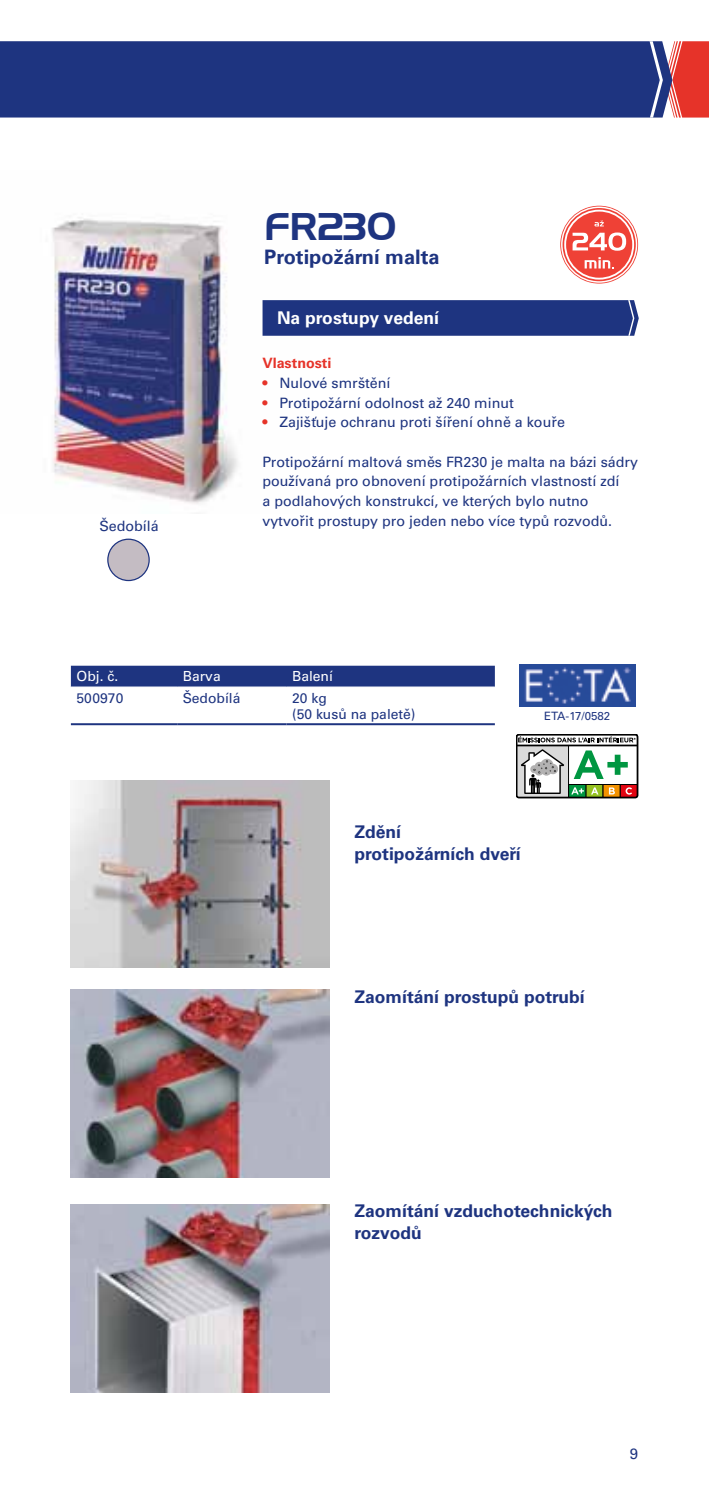
<style>
.page{position:relative;width:709px;height:1489px;background:#fff}
.page>*{position:absolute;margin:0;border:0;box-sizing:border-box;transform-origin:0 0}
.t1{font:37.5px "Handel Gothic BT";color:#1e3480}
.t2{font:700 20px "Univers Com 65";color:#1e3480}
.t3{font:700 17.5px/22.5px "Univers LTCYR 65";color:#1e3480}
.t4{font:700 17.5px "Univers LTCYR 65";color:#fff}
.t5{font:15px "Univers LTCYR 55 Roman";color:#1e3480}
.t6{font:14.25px/19.8px "Univers LTCYR 55 Roman";color:#1e3480}
.t7{font:700 14.25px "Univers LTCYR 65";color:#e63329}
.t8{font:14px/15.8px "Univers LTCYR 55 Roman";color:#1e3480}
.t9{font:14px "Univers LTCYR 55 Roman";color:#fff}
.t10{font:11.5px "Univers LTCYR 55 Roman";color:#1e3480}
.s1{color:#e63329}
</style>
<div class="page">
<div style="left:0;top:41px;width:649px;height:77px;background:#1e3480"></div>
<svg style="left:649px;top:41px;width:60px;height:77px;background:#b75764"></svg>
<img style="left:52px;top:217px;width:186px;height:287px">
<div style="left:262px;top:300px;width:376px;height:36px;background:#1e3480"></div>
<svg style="left:560px;top:206px;width:78px;height:77px"></svg>
<img style="left:71px;top:780px;width:259px;height:187px">
<div style="left:108px;top:539px;width:41px;height:41px;background:#c4bcc3;border-radius:50%"></div>
<div style="left:107px;top:538px;width:43px;height:43px;border:1px solid #1e3480;border-radius:50%"></div>
<div style="left:71px;top:665px;width:424px;height:21px;background:#1e3480"></div>
<hr style="left:71px;top:723px;width:106px;height:2px;background:#1e3480">
<hr style="left:177px;top:723px;width:109px;height:2px;background:#1e3480">
<hr style="left:286px;top:723px;width:209px;height:2px;background:#1e3480">
<svg style="left:516px;top:734px;width:122px;height:64px"></svg>
<img style="left:71px;top:1204px;width:259px;height:187px">
<img style="left:71px;top:989px;width:259px;height:188px">
<img style="left:519px;top:664px;width:116px;height:43px">
<p class="t6" style="left:100px;top:515px;width:61px">Šedobílá</p>
<h1 class="t1" style="left:264px;top:204px;width:133px">FR230</h1>
<h2 class="t2" style="left:264px;top:245px;width:177px">Protipožární malta</h2>
<p class="t4" style="left:277px;top:306px;width:163px">Na prostupy vedení</p>
<p class="t7" style="left:262px;top:353px;width:71px">Vlastnosti</p>
<p class="t6" style="left:262px;top:372px;width:130px"><span class="s1">•</span> Nulové smrštění</p>
<p class="t6" style="left:262px;top:392px;width:253px"><span class="s1">•</span> Protipožární odolnost až 240 minut</p>
<p class="t6" style="left:262px;top:412px;width:304px"><span class="s1">•</span> Zajišťuje ochranu proti šíření ohně a kouře</p>
<p class="t6" style="left:262px;top:451px;width:377px">Protipožární maltová směs FR230 je malta na bázi sádry používaná pro obnovení protipožárních vlastností zdí<br>a podlahových konstrukcí, ve kterých bylo nutno vytvořit prostupy pro jeden nebo více typů rozvodů.</p>
<p class="t9" style="left:76px;top:666px;width:43px">Obj. č.</p>
<p class="t9" style="left:183px;top:666px;width:39px">Barva</p>
<p class="t9" style="left:292px;top:666px;width:42px">Balení</p>
<p class="t8" style="left:77px;top:689px;width:48px">500970</p>
<p class="t8" style="left:183px;top:689px;width:59px">Šedobílá</p>
<p class="t8" style="left:292px;top:689px;width:125px">20 kg<br>(50 kusů na paletě)</p>
<p class="t10" style="left:544px;top:708px;width:68px">ETA-17/0582</p>
<p class="t3" style="left:354px;top:819px;width:168px">Zdění protipožárních dveří</p>
<p class="t3" style="left:354px;top:984px;width:232px">Zaomítání prostupů potrubí</p>
<p class="t3" style="left:354px;top:1198px;width:259px">Zaomítání vzduchotechnických rozvodů</p>
<p class="t5" style="left:629px;top:1442px;width:10px">9</p>
</div>
